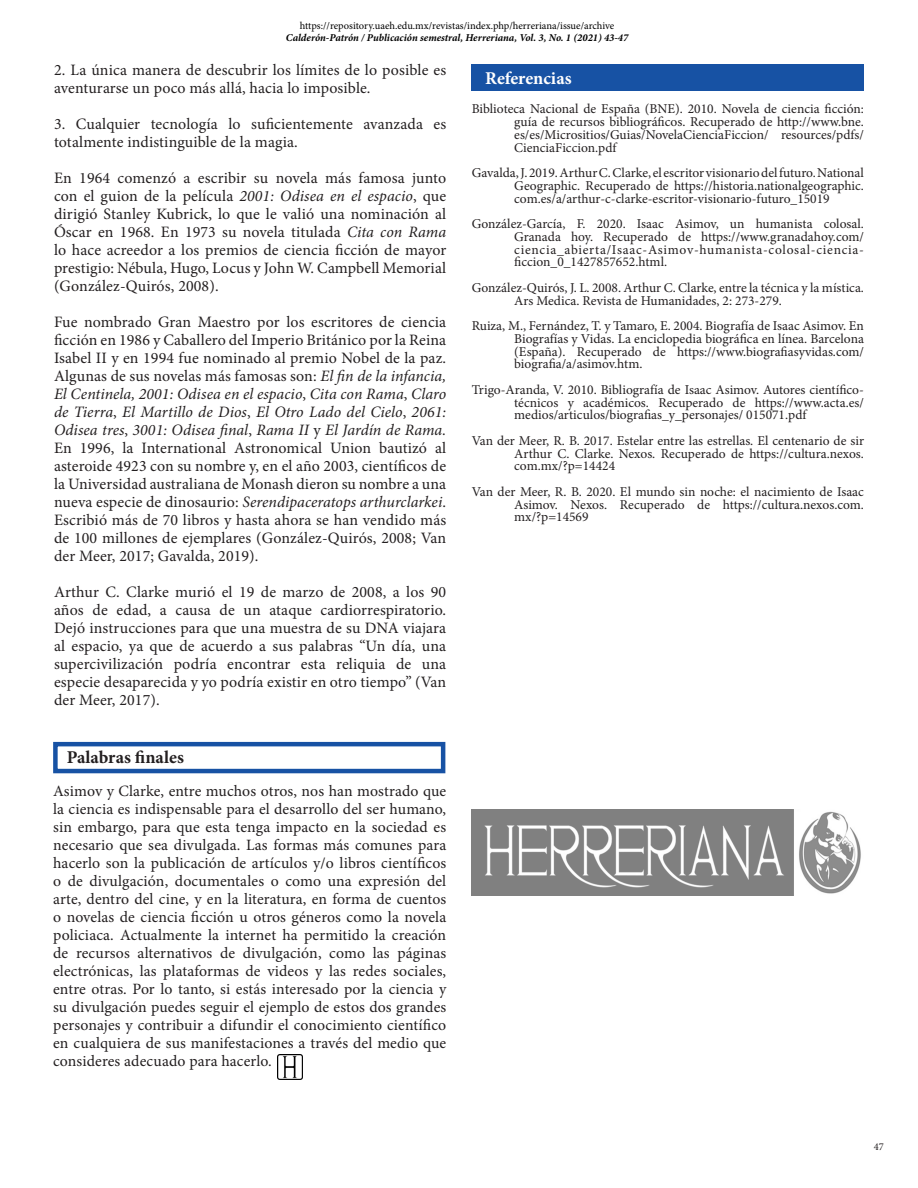
<style>
.page{position:relative;width:918px;height:1188px;background:#fff}
.page>*{position:absolute;margin:0;border:0;box-sizing:border-box;transform-origin:0 0}
.t1{font:700 18px "Minion Pro";color:#231f20}
.t2{font:700 18px "Minion Pro";letter-spacing:-.005em;color:#fff}
.Contenido_texto{font:15.9px/18px "Minion Pro";letter-spacing:.01em;color:#231f20;text-align:justify}
.Contenido_texto-2{font:15.75px/18px "Minion Pro";letter-spacing:.01em;color:#231f20;text-align:justify}
.t3{font:13.5px/12.8px "Minion Pro";color:#231f20;text-align:justify}
.t4{font:10.5px "Minion Pro";letter-spacing:-.005em;color:#000}
.t5{font:italic 700 10.5px "Minion Pro";letter-spacing:-.005em;color:#000}
.t6{font:10.5px "Minion Pro";color:#231f20}
.s1{font-style:italic}
</style>
<div class="page">
<img style="left:472px;top:810px;width:389px;height:85px">
<div style="left:53px;top:742px;width:392px;height:31px;border:4px solid #1752a4"></div>
<div style="left:472px;top:64px;width:392px;height:27px;background:#1752a4"></div>
<img style="left:277px;top:1054px;width:26px;height:26px">
<p class="t4" style="left:300px;top:19px;width:316px">https://repository.uaeh.edu.mx/revistas/index.php/herreriana/issue/archive</p>
<p class="t5" style="left:286px;top:31px;width:344px">Calderón-Patrón / Publicación semestral, Herreriana, Vol. 3, No. 1 (2021) 43-47</p>
<p class="Contenido_texto" style="left:54px;top:61px;width:394px">2. La única manera de descubrir los límites de lo posible es aventurarse un poco más allá, hacia lo imposible.</p>
<p class="Contenido_texto" style="left:54px;top:115px;width:394px">3. Cualquier tecnología lo suficientemente avanzada es totalmente indistinguible de la magia.</p>
<p class="Contenido_texto" style="left:54px;top:169px;width:394px">En 1964 comenzó a escribir su novela más famosa junto con el guion de la película <span class="s1">2001: Odisea en el espacio</span>, que dirigió Stanley Kubrick, lo que le valió una nominación al Óscar en 1968. En 1973 su novela titulada <span class="s1">Cita con Rama </span>lo hace acreedor a los premios de ciencia ficción de mayor prestigio: Nébula, Hugo, Locus y John W. Campbell Memorial (González-Quirós, 2008).</p>
<p class="Contenido_texto" style="left:54px;top:313px;width:394px">Fue nombrado Gran Maestro por los escritores de ciencia ficción en 1986 y Caballero del Imperio Británico por la Reina Isabel II y en 1994 fue nominado al premio Nobel de la paz.<br>Algunas de sus novelas más famosas son: <span class="s1">El fin de la infancia, El Centinela, 2001: Odisea en el espacio</span>, <span class="s1">Cita con Rama</span>, <span class="s1">Claro de Tierra</span>, <span class="s1">El Martillo de Dios</span>, <span class="s1">El Otro Lado del Cielo</span>, <span class="s1">2061:<br>Odisea tres</span>, <span class="s1">3001: Odisea final</span>, <span class="s1">Rama II</span> y <span class="s1">El Jardín de Rama.<br></span>En 1996, la International Astronomical Union bautizó al asteroide 4923 con su nombre y, en el año 2003, científicos de la Universidad australiana de Monash dieron su nombre a una nueva especie de dinosaurio: <span class="s1">Serendipaceratops arthurclarkei</span>.<br>Escribió más de 70 libros y hasta ahora se han vendido más de 100 millones de ejemplares (González-Quirós, 2008; Van der Meer, 2017; Gavalda, 2019).</p>
<p class="Contenido_texto" style="left:54px;top:583px;width:394px">Arthur C. Clarke murió el 19 de marzo de 2008, a los 90 años de edad, a causa de un ataque cardiorrespiratorio.<br>Dejó instrucciones para que una muestra de su DNA viajara al espacio, ya que de acuerdo a sus palabras “Un día, una supercivilización podría encontrar esta reliquia de una especie desaparecida y yo podría existir en otro tiempo” (Van der Meer, 2017).</p>
<p class="t2" style="left:485px;top:65px;width:88px">Referencias</p>
<p class="t3" style="left:514px;top:103px;width:351px;text-indent:-43px">Biblioteca Nacional de España (BNE). 2010. Novela de ciencia ficción: guía de recursos bibliográficos. Recuperado de http://www.bne. es/es/Micrositios/Guias/NovelaCienciaFiccion/ resources/pdfs/ CienciaFiccion.pdf</p>
<p class="t3" style="left:514px;top:166px;width:351px;text-indent:-43px">Gavalda, J. 2019. Arthur C. Clarke, el escritor visionario del futuro. National Geographic. Recuperado de https://historia.nationalgeographic. com.es/a/arthur-c-clarke-escritor-visionario-futuro_15019</p>
<p class="t3" style="left:514px;top:217px;width:351px;text-indent:-43px">González-García, F. 2020. Isaac Asimov, un humanista colosal.<br>Granada hoy. Recuperado de https://www.granadahoy.com/ ciencia_abierta/Isaac-Asimov-humanista-colosal-ciencia&shy;ficcion_0_1427857652.html.</p>
<p class="t3" style="left:514px;top:281px;width:351px;text-indent:-43px">González-Quirós, J. L. 2008. Arthur C. Clarke, entre la técnica y la mística.<br>Ars Medica. Revista de Humanidades, 2: 273-279.</p>
<p class="t3" style="left:514px;top:319px;width:351px;text-indent:-43px">Ruiza, M., Fernández, T. y Tamaro, E. 2004. Biografía de Isaac Asimov. En Biografías y Vidas. La enciclopedia biográfica en línea. Barcelona (España). Recuperado de https://www.biografiasyvidas.com/ biografia/a/asimov.htm.</p>
<p class="t3" style="left:514px;top:383px;width:351px;text-indent:-43px">Trigo-Aranda, V. 2010. Bibliografía de Isaac Asimov. Autores científico&shy;técnicos y académicos. Recuperado de https://www.acta.es/ medios/articulos/biografias_y_personajes/ 015071.pdf</p>
<p class="t3" style="left:514px;top:434px;width:351px;text-indent:-43px">Van der Meer, R. B. 2017. Estelar entre las estrellas. El centenario de sir Arthur C. Clarke. Nexos. Recuperado de https://cultura.nexos. com.mx/?p=14424</p>
<p class="t3" style="left:514px;top:485px;width:351px;text-indent:-43px">Van der Meer, R. B. 2020. El mundo sin noche: el nacimiento de Isaac Asimov. Nexos. Recuperado de https://cultura.nexos.com. mx/?p=14569</p>
<p class="t1" style="left:67px;top:745px;width:119px">Palabras finales</p>
<p class="Contenido_texto-2" style="left:53px;top:782px;width:395px">Asimov y Clarke, entre muchos otros, nos han mostrado que la ciencia es indispensable para el desarrollo del ser humano, sin embargo, para que esta tenga impacto en la sociedad es necesario que sea divulgada. Las formas más comunes para hacerlo son la publicación de artículos y/o libros científicos o de divulgación, documentales o como una expresión del arte, dentro del cine, y en la literatura, en forma de cuentos o novelas de ciencia ficción u otros géneros como la novela policiaca. Actualmente la internet ha permitido la creación de recursos alternativos de divulgación, como las páginas electrónicas, las plataformas de videos y las redes sociales, entre otras. Por lo tanto, si estás interesado por la ciencia y su divulgación puedes seguir el ejemplo de estos dos grandes personajes y contribuir a difundir el conocimiento científico en cualquiera de sus manifestaciones a través del medio que consideres adecuado para hacerlo.</p>
<p class="t6" style="left:874px;top:1140px;width:12px">47</p>
</div>
